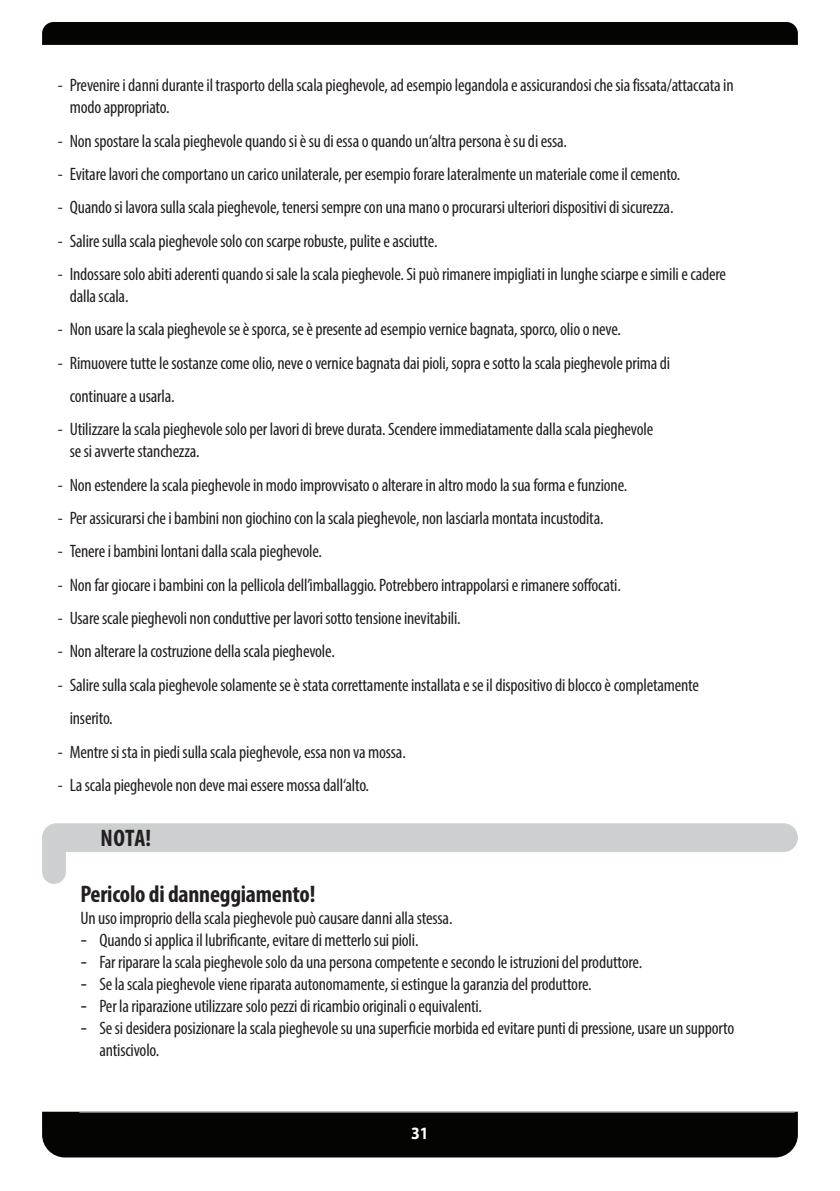
<style>
.page{position:relative;width:840px;height:1191px;background:#fff}
.page>*{position:absolute;margin:0;border:0;box-sizing:border-box;transform-origin:0 0}
.t1{font:700 condensed 24px "Myriad Pro";letter-spacing:-.01em;color:#231f20}
.t2{font:condensed 18px/22px "Myriad Pro";letter-spacing:-.01em;color:#231f20}
.t3{font:700 17.4px "Myriad Pro";color:#fff;scale:.91 1}
.s1{font-family:"ALDISUEDOT";font-stretch:normal}
</style>
<div class="page">
<div style="left:42px;top:1111px;width:755px;height:46px;background:#040503"></div>
<hr style="left:79px;top:1111px;width:715px;height:1px;background:#bcbdc0">
<div style="left:42px;top:22px;width:755px;height:23px;background:#040503"></div>
<svg style="left:42px;top:823px;width:755px;height:61px"></svg>
<p class="t2" style="left:70px;top:74px;width:665px;text-indent:-12px">- Prevenire i danni durante il trasporto della scala pieghevole, ad esempio legandola e assicurandosi che sia fissata/attaccata in modo appropriato.</p>
<p class="t2" style="left:58px;top:129px;width:510px">- Non spostare la scala pieghevole quando si è su di essa o quando un‘altra persona è su di essa.</p>
<p class="t2" style="left:58px;top:163px;width:623px">- Evitare lavori che comportano un carico unilaterale, per esempio forare lateralmente un materiale come il cemento.</p>
<p class="t2" style="left:58px;top:196px;width:617px">- Quando si lavora sulla scala pieghevole, tenersi sempre con una mano o procurarsi ulteriori dispositivi di sicurezza.</p>
<p class="t2" style="left:58px;top:229px;width:381px">- Salire sulla scala pieghevole solo con scarpe robuste, pulite e asciutte.</p>
<p class="t2" style="left:70px;top:263px;width:657px;text-indent:-12px">- Indossare solo abiti aderenti quando si sale la scala pieghevole. Si può rimanere impigliati in lunghe sciarpe e simili e cadere dalla scala.</p>
<p class="t2" style="left:58px;top:318px;width:564px">- Non usare la scala pieghevole se è sporca, se è presente ad esempio vernice bagnata, sporco, olio o neve.</p>
<p class="t2" style="left:58px;top:351px;width:613px">- Rimuovere tutte le sostanze come olio, neve o vernice bagnata dai pioli, sopra e sotto la scala pieghevole prima di</p>
<p class="t2" style="left:70px;top:385px;width:106px">continuare a usarla.</p>
<p class="t2" style="left:70px;top:418px;width:584px;text-indent:-12px">- Utilizzare la scala pieghevole solo per lavori di breve durata. Scendere immediatamente dalla scala pieghevole se si avverte stanchezza.</p>
<p class="t2" style="left:58px;top:473px;width:571px">- Non estendere la scala pieghevole in modo improvvisato o alterare in altro modo la sua forma e funzione.</p>
<p class="t2" style="left:58px;top:507px;width:547px">- Per assicurarsi che i bambini non giochino con la scala pieghevole, non lasciarla montata incustodita.</p>
<p class="t2" style="left:58px;top:540px;width:266px">- Tenere i bambini lontani dalla scala pieghevole.</p>
<p class="t2" style="left:58px;top:573px;width:564px">- Non far giocare i bambini con la pellicola dell’imballaggio. Potrebbero intrappolarsi e rimanere soffocati.</p>
<p class="t2" style="left:58px;top:607px;width:404px">- Usare scale pieghevoli non conduttive per lavori sotto tensione inevitabili.</p>
<p class="t2" style="left:58px;top:640px;width:278px">- Non alterare la costruzione della scala pieghevole.</p>
<p class="t2" style="left:58px;top:673px;width:642px">- Salire sulla scala pieghevole solamente se è stata correttamente installata e se il dispositivo di blocco è completamente</p>
<p class="t2" style="left:70px;top:707px;width:44px">inserito.</p>
<p class="t2" style="left:58px;top:740px;width:349px">- Mentre si sta in piedi sulla scala pieghevole, essa non va mossa.</p>
<p class="t2" style="left:58px;top:773px;width:312px">- La scala pieghevole non deve mai essere mossa dall‘alto.</p>
<p class="t1" style="left:100px;top:823px;width:52px">NOTA!</p>
<p class="t1" style="left:80px;top:879px;width:236px">Pericolo di danneggiamento!</p>
<p class="t2" style="left:80px;top:907px;width:373px">Un uso improprio della scala pieghevole può causare danni alla stessa.</p>
<p class="t2" style="left:80px;top:929px;width:339px"><span class="s1">-</span> Quando si applica il lubrificante, evitare di metterlo sui pioli.</p>
<p class="t2" style="left:80px;top:951px;width:563px"><span class="s1">-</span> Far riparare la scala pieghevole solo da una persona competente e secondo le istruzioni del produttore.</p>
<p class="t2" style="left:80px;top:973px;width:512px"><span class="s1">-</span> Se la scala pieghevole viene riparata autonomamente, si estingue la garanzia del produttore.</p>
<p class="t2" style="left:80px;top:995px;width:403px"><span class="s1">-</span> Per la riparazione utilizzare solo pezzi di ricambio originali o equivalenti.</p>
<p class="t2" style="left:99px;top:1017px;width:636px;text-indent:-19px"><span class="s1">-</span> Se si desidera posizionare la scala pieghevole su una superficie morbida ed evitare punti di pressione, usare un supporto antiscivolo.</p>
<p class="t3" style="left:411px;top:1121px;width:21px">31</p>
</div>
